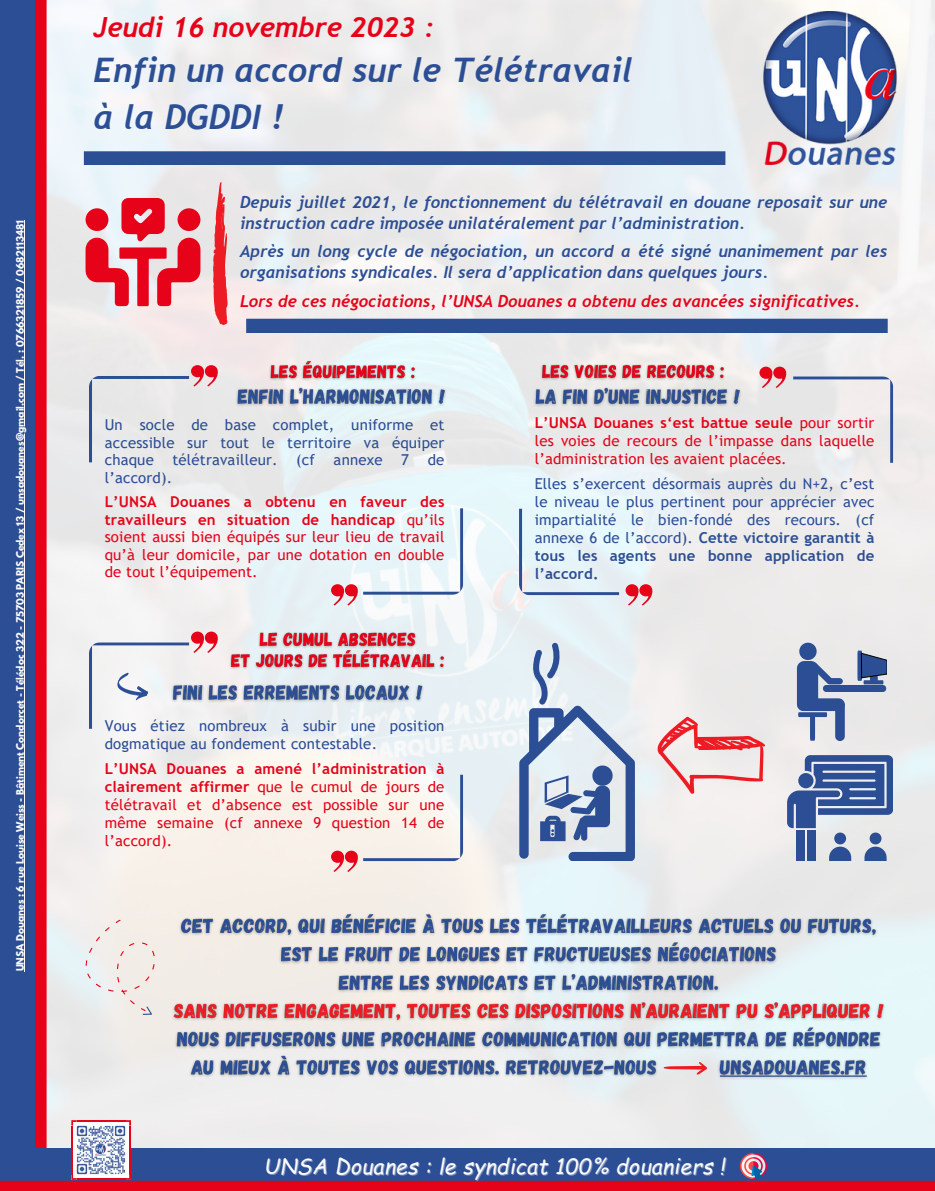
<style>
.page{position:relative;width:935px;height:1191px;background:#fff}
.page>*{position:absolute;margin:0;border:0;box-sizing:border-box;transform-origin:0 0}
.t1{font:italic 700 33.75px "Trebuchet";color:#2c4e94}
.t2{font:italic 700 27.75px "Trebuchet";color:#e60319}
.t3{font:italic 21.15px "Comic Sans MS";letter-spacing:.015em;color:#fcfcfd}
.t4{font:italic 700 16.5px/21px "Trebuchet";color:#2c4e94}
.t5{font:italic 700 16.5px "Trebuchet";color:#e60319}
.t6{font:15px/18px "Trebuchet MS";letter-spacing:.01em;color:#e60319;text-align:justify}
.t7{font:15px/18px "Trebuchet MS";letter-spacing:.01em;color:#2c4e94;text-align:justify}
.t8{font:700 9.15px "League Spartan";color:#fcfcfd}
.s1{font-weight:700}
</style>
<div class="page">
<img style="left:47px;top:0;width:888px;height:1148px">
<img style="left:753px;top:12px;width:153px;height:153px">
<svg style="left:0;top:0;width:47px;height:1148px;background:#5e3f78"></svg>
<img style="left:73px;top:1121px;width:56px;height:27px">
<hr style="left:129px;top:1125px;width:2px;height:49px;background:#e60319">
<hr style="left:71px;top:1125px;width:2px;height:49px;background:#e60319">
<hr style="left:77px;top:1119px;width:49px;height:2px;background:#e60319">
<svg style="left:126px;top:1119px;width:5px;height:6px"></svg>
<svg style="left:71px;top:1119px;width:6px;height:6px"></svg>
<svg style="left:0;top:1148px;width:935px;height:42px;background:#5d427b"></svg>
<img style="left:741px;top:1152px;width:25px;height:26px">
<svg style="left:84px;top:151px;width:641px;height:14px;background:#2f5195"></svg>
<svg style="left:213px;top:182px;width:15px;height:143px;background:#ec6368"></svg>
<div style="left:246px;top:319px;width:642px;height:13px;background:#2c4e94"></div>
<svg style="left:86px;top:198px;width:114px;height:108px;background:#e87b86"></svg>
<div style="left:178px;top:208px;width:22px;height:23px;background:#e60319;border-radius:50%"></div>
<div style="left:86px;top:208px;width:22px;height:23px;background:#e60319;border-radius:50%"></div>
<svg style="left:89px;top:365px;width:130px;height:97px;background:#e0dce0"></svg>
<svg style="left:331px;top:508px;width:132px;height:97px"></svg>
<svg style="left:793px;top:376px;width:100px;height:87px;background:#e2e2e5"></svg>
<svg style="left:519px;top:508px;width:100px;height:87px;background:#dae9f1"></svg>
<svg style="left:759px;top:366px;width:28px;height:22px"></svg>
<svg style="left:626px;top:584px;width:27px;height:21px"></svg>
<svg style="left:331px;top:774px;width:132px;height:97px"></svg>
<svg style="left:89px;top:631px;width:130px;height:97px"></svg>
<img style="left:167px;top:908px;width:724px;height:176px">
<svg style="left:519px;top:642px;width:116px;height:218px;background:#b2c0d6"></svg>
<svg style="left:797px;top:642px;width:90px;height:99px;background:#9fabc5"></svg>
<svg style="left:787px;top:755px;width:106px;height:105px;background:#7f92ba"></svg>
<svg style="left:657px;top:716px;width:108px;height:77px;background:#eec0c2"></svg>
<svg style="left:78px;top:913px;width:88px;height:103px;background:#efeae7"></svg>
<svg style="left:663px;top:1061px;width:44px;height:13px"></svg>
<hr style="left:25px;top:220px;width:1px;height:751px;background:#fcfcfd">
<img style="left:265px;top:356px;width:155px;height:26px">
<img style="left:230px;top:382px;width:222px;height:29px">
<img style="left:537px;top:359px;width:193px;height:23px">
<img style="left:528px;top:382px;width:218px;height:28px">
<img style="left:253px;top:627px;width:167px;height:18px">
<img style="left:225px;top:645px;width:225px;height:29px">
<img style="left:166px;top:678px;width:263px;height:29px">
<p class="t8" style="left:16px;top:971px;width:753px;rotate:-90deg">UNSA Douanes : 6 rue Louise Weiss - Bâtiment Condorcet - Télédoc 322 - 75703 PARIS Cedex 13 / unsadouanes@gmail.com / Tél. : 0766321859 / 0682113481</p>
<p class="t2" style="left:94px;top:11px;width:342px">Jeudi 16 novembre 2023 :</p>
<p class="t1" style="left:94px;top:50px;width:541px">Enfin un accord sur le Télétravail</p>
<p class="t1" style="left:94px;top:98px;width:191px">à la DGDDI !</p>
<p class="t4" style="left:240px;top:191px;width:649px">Depuis juillet 2021, le fonctionnement du télétravail en douane reposait sur une instruction cadre imposée unilatéralement par l’administration.</p>
<p class="t4" style="left:240px;top:241px;width:649px">Après un long cycle de négociation, un accord a été signé unanimement par les organisations syndicales. Il sera d’application dans quelques jours.</p>
<p class="t5" style="left:240px;top:291px;width:621px">Lors de ces négociations, l’UNSA Douanes a obtenu des avancées significatives.</p>
<p class="t7" style="left:105px;top:416px;width:341px;line-height:17.5px">Un socle de base complet, uniforme et accessible sur tout le territoire va équiper chaque télétravailleur. (cf annexe 7 de l’accord).</p>
<p class="t6" style="left:105px;top:493px;width:341px;line-height:17.5px"><span class="s1">L’UNSA Douanes a obtenu en faveur des travailleurs en situation de handicap</span> qu’ils soient aussi bien équipés sur leur lieu de travail qu’à leur domicile, par une dotation en double de tout l’équipement.</p>
<p class="t7" style="left:105px;top:716px;width:341px">Vous étiez nombreux à subir une position dogmatique au fondement contestable.</p>
<p class="t6" style="left:105px;top:759px;width:341px"><span class="s1">L’UNSA Douanes a amené l’administration à clairement affirmer</span> que le cumul de jours de télétravail et d’absence est possible sur une même semaine (cf annexe 9 question 14 de l’accord).</p>
<p class="t6" style="left:535px;top:414px;width:341px"><span class="s1">L’UNSA Douanes s‘est battue seule</span> pour sortir les voies de recours de l’impasse dans laquelle l’administration les avaient placées.</p>
<p class="t7" style="left:535px;top:475px;width:341px">Elles s’exercent désormais auprès du N+2, c’est le niveau le plus pertinent pour apprécier avec impartialité le bien-fondé des recours. (cf annexe 6 de l’accord). <span class="s1">Cette victoire garantit à tous les agents une bonne application de l’accord.</span></p>
<p class="t3" style="left:264px;top:1150px;width:462px">UNSA Douanes : le syndicat 100% douaniers !</p>
</div>
